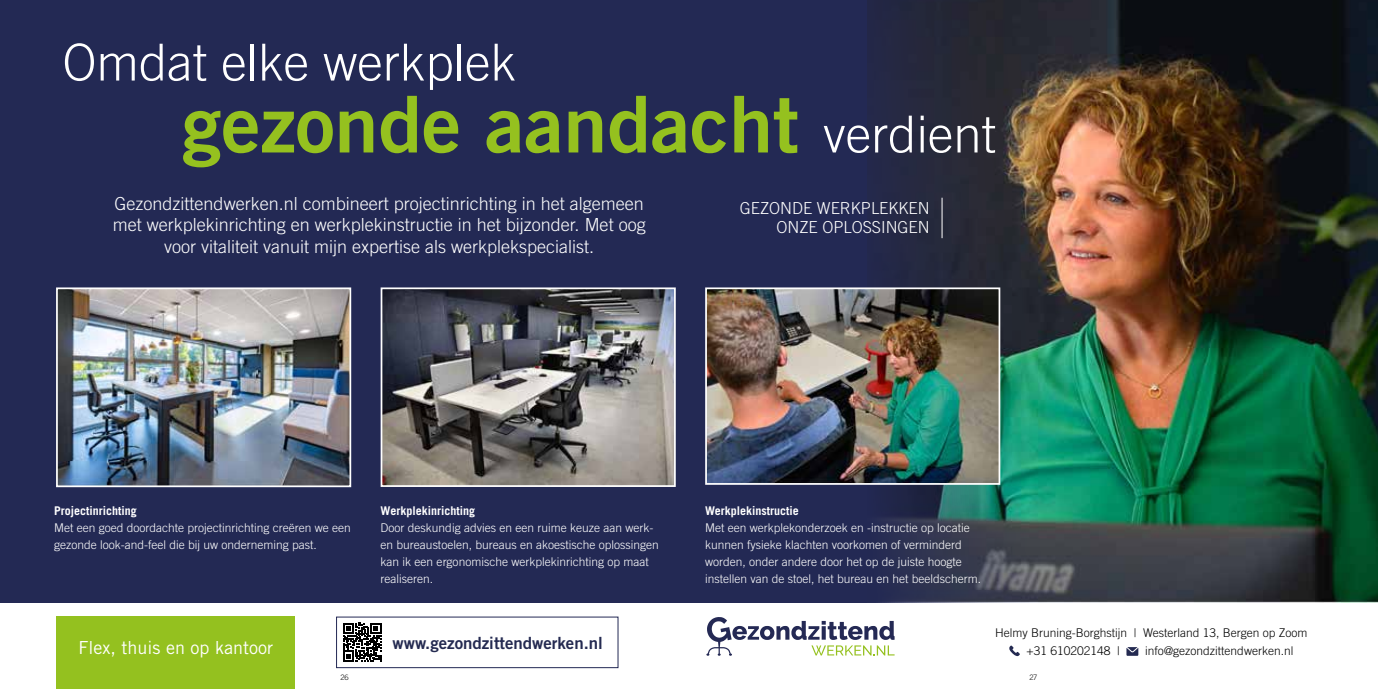
<style>
.page{position:relative;width:1378px;height:689px;background:#fff}
.page>*{position:absolute;margin:0;border:0;box-sizing:border-box;transform-origin:0 0}
.t1{font:78.45px "Trade Gothic LT Std Bd 2";color:#95c11f}
.t2{font:300 51px "Trade Gothic LT Std";color:#fff}
.t3{font:300 18px/21.6px "Trade Gothic LT Std";color:#fff;text-align:center}
.t4{font:18px "Trade Gothic LT Std";color:#fff}
.t5{font:16.8px "Trade Gothic LT Std Bd 2";color:#242a51}
.t6{font:300 16.5px/19.5px "Trade Gothic LT Std";color:#fff;text-align:right}
.t7{font:300 12px/17px "Trade Gothic LT Std";color:#fff}
.t8{font:300 12px/18px "Trade Gothic LT Std";color:#000}
.t9{font:700 12px "Trade Gothic LT Std";color:#fff}
.t10{font:300 7.5px "Trade Gothic LT Std";color:#000}
.s1{font-family:"Trade Gothic LT Std";font-weight:300;font-size:51px;color:#fff}
</style>
<div class="page">
<div style="left:0;top:0;width:689px;height:603px;background:#232954"></div>
<div style="left:57px;top:617px;width:238px;height:72px;background:#94c11f"></div>
<svg style="left:343px;top:623px;width:38px;height:38px"></svg>
<div style="left:336px;top:617px;width:282px;height:51px;border:1px solid #232954"></div>
<img style="left:384px;top:290px;width:289px;height:194px">
<div style="left:381px;top:287px;width:295px;height:200px;border:2px solid #fff"></div>
<img style="left:59px;top:290px;width:289px;height:194px">
<div style="left:56px;top:287px;width:295px;height:200px;border:2px solid #fff"></div>
<div style="left:689px;top:0;width:689px;height:603px;background:#232954"></div>
<img style="left:867px;top:0;width:511px;height:603px">
<svg style="left:1009px;top:645px;width:11px;height:11px"></svg>
<svg style="left:1126px;top:647px;width:12px;height:9px"></svg>
<svg style="left:706px;top:617px;width:188px;height:39px"></svg>
<img style="left:708px;top:290px;width:289px;height:192px">
<div style="left:705px;top:287px;width:295px;height:198px;border:2px solid #fff"></div>
<hr style="left:941px;top:198px;width:1px;height:40px;background:#fff">
<h2 class="t2" style="left:62px;top:32px;width:455px">Omdat elke werkplek</h2>
<h1 class="t1" style="left:182px;top:76px;width:815px">gezonde aandacht <span class="s1">verdient</span></h1>
<h3 class="t3" style="left:113px;top:192px;width:534px">Gezondzittendwerken.nl combineert projectinrichting in het algemeen met werkplekinrichting en werkplekinstructie in het bijzonder. Met oog voor vitaliteit vanuit mijn expertise als werkplekspecialist.</h3>
<h3 class="t6" style="left:740px;top:198px;width:191px">GEZONDE WERKPLEKKEN<br>ONZE OPLOSSINGEN</h3>
<p class="t9" style="left:54px;top:503px;width:84px">Projectinrichting</p>
<p class="t7" style="left:54px;top:519px;width:298px">Met een goed doordachte projectinrichting creëren we een gezonde look-and-feel die bij uw onderneming past.</p>
<p class="t9" style="left:381px;top:503px;width:96px">Werkplekinrichting</p>
<p class="t7" style="left:381px;top:519px;width:280px">Door deskundig advies en een ruime keuze aan werk&shy;en bureaustoelen, bureaus en akoestische oplossingen kan ik een ergonomische werkplekinrichting op maat realiseren.</p>
<h3 class="t4" style="left:79px;top:637px;width:196px">Flex, thuis en op kantoor</h3>
<h3 class="t5" style="left:392px;top:632px;width:212px">www.gezondzittendwerken.nl</h3>
<p class="t9" style="left:705px;top:503px;width:95px">Werkplekinstructie</p>
<p class="t7" style="left:705px;top:519px;width:278px">Met een werkplekonderzoek en -instructie op locatie kunnen fysieke klachten voorkomen of verminderd worden, onder andere door het op de juiste hoogte instellen van de stoel, het bureau en het beeldscherm.</p>
<p class="t8" style="left:1026px;top:623px;width:283px;text-indent:-31px">Helmy Bruning-Borghstijn | Westerland 13, Bergen op Zoom +31 610202148 |</p>
<p class="t8" style="left:1145px;top:641px;width:150px">info@gezondzittendwerken.nl</p>
<p class="t10" style="left:340px;top:672px;width:10px">26</p>
<p class="t10" style="left:1029px;top:672px;width:9px">27</p>
</div>
